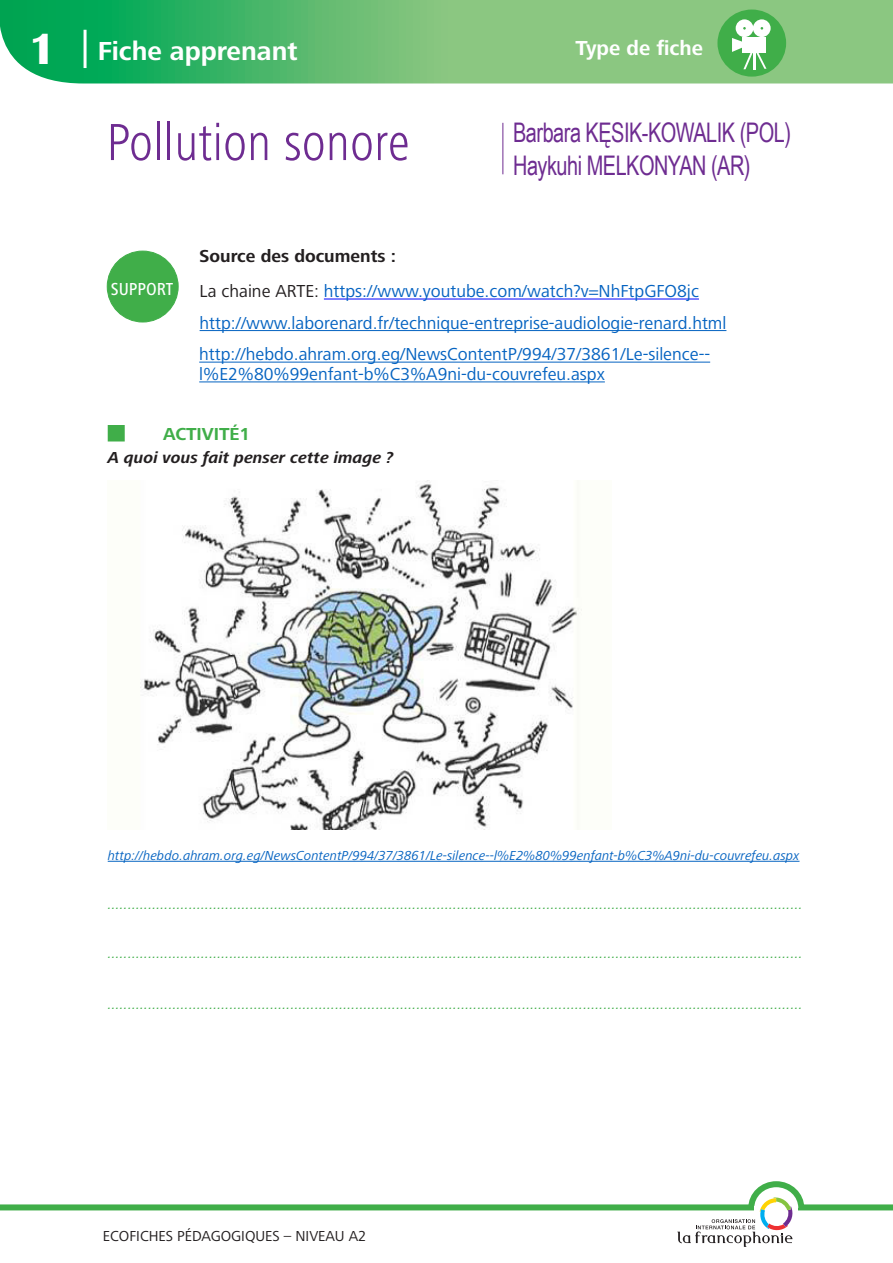
<style>
.page{position:relative;width:893px;height:1263px;background:#fff}
.page>*{position:absolute;margin:0;border:0;box-sizing:border-box;transform-origin:0 0}
.t1{font:300 condensed 54px "Frutiger Next LT";color:#6e2c91}
.t2{font:700 45px "Britannic";color:#fff}
.t3{font:27px/33px "Arial Narrow";letter-spacing:-.02em;color:#6e2c91;scale:.9 1}
.t4{font:700 27px "Frutiger Next LT";color:#fff}
.t5{font:700 21px "Frutiger Next LT";color:#fff}
.t6{font:18px/35.7px "Frutiger Next LT";color:#0563c1}
.t7{font:700 18px "Frutiger Next LT";color:#40ae49}
.t8{font:500 condensed 18px "Frutiger Next LT";color:#fff}
.t9{font:italic 700 16.5px "Frutiger Next LT";color:#231f20}
.t10{font:italic 15px "Frutiger Next LT";color:#40ae49}
.t11{font:15px "Frutiger Next LT";color:#231f20}
.t12{font:italic 13.5px "Frutiger Next LT";color:#0563c1}
.s1{font-weight:700;color:#231f20}
.s2{color:#231f20}
</style>
<div class="page">
<svg style="left:0;top:0;width:893px;height:84px;background:#64be76"></svg>
<hr style="left:84px;top:30px;width:3px;height:38px;background:#fff">
<div style="left:717px;top:10px;width:69px;height:67px;background:#40ae49;border-radius:50%"></div>
<svg style="left:732px;top:19px;width:39px;height:50px"></svg>
<div style="left:0;top:1204px;width:893px;height:6px;background:#40ae49"></div>
<svg style="left:677px;top:1181px;width:130px;height:66px"></svg>
<hr style="left:324px;top:299px;width:375px;height:1px;background:#00f">
<hr style="left:200px;top:330px;width:526px;height:1px;background:#0563c1">
<hr style="left:199px;top:362px;width:511px;height:1px;background:#0563c1">
<hr style="left:199px;top:381px;width:406px;height:1px;background:#0563c1">
<div style="left:108px;top:425px;width:17px;height:16px;background:#40ae49"></div>
<hr style="left:108px;top:861px;width:691px;height:1px;background:#0563c1">
<img style="left:140px;top:481px;width:442px;height:348px">
<div style="left:107px;top:251px;width:71px;height:71px;background:#40ae49;border-radius:50%"></div>
<div style="left:107px;top:251px;width:72px;height:71px;border:1px solid #40ae49;border-radius:50%"></div>
<hr style="left:502px;top:123px;width:1px;height:51px;background:#6e2c91">
<h2 class="t2" style="left:29px;top:23px;width:29px">1</h2>
<h3 class="t4" style="left:98px;top:36px;width:201px">Fiche apprenant</h3>
<h3 class="t5" style="left:575px;top:36px;width:129px">Type de fiche</h3>
<h1 class="t1" style="left:106px;top:112px;width:305px">Pollution sonore</h1>
<h3 class="t3" style="left:513px;top:115px;width:310px">Barbara KĘSIK-KOWALIK (POL)<br>Haykuhi MELKONYAN (AR)</h3>
<p class="t8" style="left:111px;top:279px;width:64px">SUPPORT</p>
<p class="t6" style="left:200px;top:238px;width:501px"><span class="s1">Source des documents :<br></span><span class="s2">La chaine ARTE:</span> https://www.youtube.com/watch?v=NhFtpGFO8jc</p>
<p class="t6" style="left:199px;top:307px;width:529px;line-height:31.5px">http://www.laborenard.fr/technique-entreprise-audiologie-renard.html http://hebdo.ahram.org.eg/NewsContentP/994/37/3861/Le-silence--</p>
<p class="t6" style="left:199px;top:356px;width:407px">l%E2%80%99enfant-b%C3%A9ni-du-couvrefeu.aspx</p>
<p class="t7" style="left:163px;top:424px;width:88px">Activité1</p>
<p class="t9" style="left:108px;top:448px;width:287px">A quoi vous fait penser cette image ?</p>
<p class="t12" style="left:108px;top:848px;width:693px">http://hebdo.ahram.org.eg/NewsContentP/994/37/3861/Le-silence--l%E2%80%99enfant-b%C3%A9ni-du-couvrefeu.aspx</p>
<p class="t10" style="left:108px;top:896px;width:697px">...........................................................................................................................................................................</p>
<p class="t10" style="left:108px;top:945px;width:697px">...........................................................................................................................................................................</p>
<p class="t10" style="left:108px;top:996px;width:697px">...........................................................................................................................................................................</p>
<p class="t11" style="left:103px;top:1227px;width:99px">ECOfiches pédagogiques</p>
<p class="t11" style="left:284px;top:1227px;width:44px">– Niveau</p>
<p class="t11" style="left:349px;top:1227px;width:19px">A2</p>
</div>
